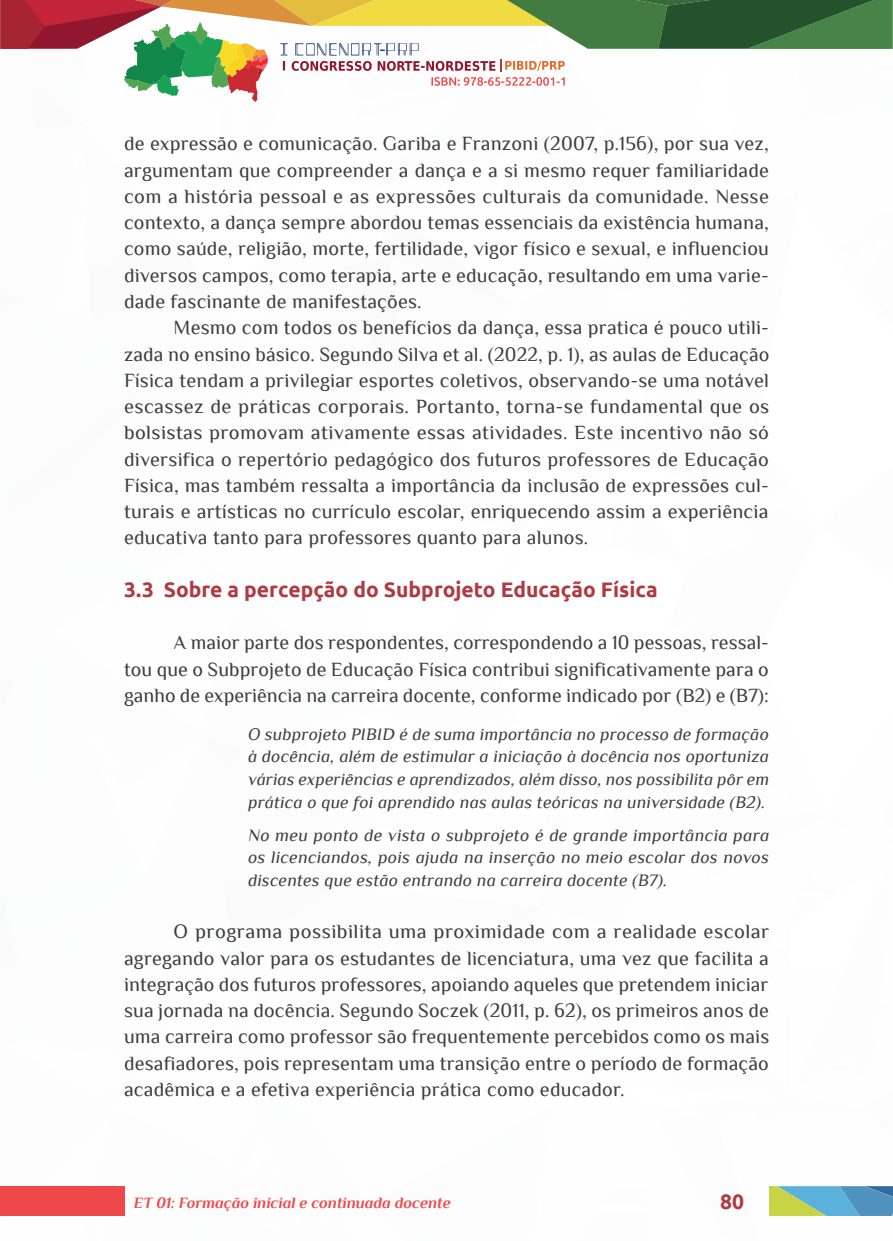
<style>
.page{position:relative;width:893px;height:1241px;background:#fff}
.page>*{position:absolute;margin:0;border:0;box-sizing:border-box;transform-origin:0 0}
._8_SUBTÍTULO_2{font:700 21px "Ubuntu";color:#af3a41}
._6_CORPO{font:20.12px/26.2px "Philosopher";letter-spacing:.01em;color:#3e3e3f;text-align:justify}
._10_DEPOIMENTO{font:italic 17.5px/22.8px "Philosopher";letter-spacing:.01em;color:#3e3e3f;text-align:justify}
.t1{font:italic 700 15.75px "Philosopher";color:#ef484b}
</style>
<div class="page">
<div style="left:0;top:1185px;width:124px;height:30px;background:#ef484b"></div>
<svg style="left:0;top:0;width:892px;height:102px"></svg>
<svg style="left:769px;top:1186px;width:124px;height:29px;background:#72aea9"></svg>
<p class="_6_CORPO" style="left:124px;top:131px;width:646px">de expressão e comunicação. Gariba e Franzoni (2007, p.156), por sua vez, argumentam que compreender a dança e a si mesmo requer familiaridade com a história pessoal e as expressões culturais da comunidade. Nesse contexto, a dança sempre abordou temas essenciais da existência humana, como saúde, religião, morte, fertilidade, vigor físico e sexual, e influenciou diversos campos, como terapia, arte e educação, resultando em uma varie&shy;dade fascinante de manifestações.</p>
<p class="_6_CORPO" style="left:124px;top:314px;width:647px;text-indent:50px">Mesmo com todos os benefícios da dança, essa pratica é pouco utili&shy;zada no ensino básico. Segundo Silva et al. (2022, p. 1), as aulas de Educação Física tendam a privilegiar esportes coletivos, observando-se uma notável escassez de práticas corporais. Portanto, torna-se fundamental que os bolsistas promovam ativamente essas atividades. Este incentivo não só diversifica o repertório pedagógico dos futuros professores de Educação Física, mas também ressalta a importância da inclusão de expressões cul&shy;turais e artísticas no currículo escolar, enriquecendo assim a experiência educativa tanto para professores quanto para alunos.</p>
<p class="_8_SUBTÍTULO_2" style="left:124px;top:576px;width:535px">3.3 Sobre a percepção do Subprojeto Educação Física</p>
<p class="_6_CORPO" style="left:124px;top:629px;width:646px;text-indent:50px">A maior parte dos respondentes, correspondendo a 10 pessoas, ressal&shy;tou que o Subprojeto de Educação Física contribui significativamente para o ganho de experiência na carreira docente, conforme indicado por (B2) e (B7):</p>
<p class="_10_DEPOIMENTO" style="left:248px;top:722px;width:523px">O subprojeto PIBID é de suma importância no processo de formação à docência, além de estimular a iniciação à docência nos oportuniza várias experiências e aprendizados, além disso, nos possibilita pôr em prática o que foi aprendido nas aulas teóricas na universidade (B2).</p>
<p class="_10_DEPOIMENTO" style="left:248px;top:823px;width:523px">No meu ponto de vista o subprojeto é de grande importância para os licenciandos, pois ajuda na inserção no meio escolar dos novos discentes que estão entrando na carreira docente (B7).</p>
<p class="_6_CORPO" style="left:124px;top:918px;width:647px;text-indent:50px">O programa possibilita uma proximidade com a realidade escolar agregando valor para os estudantes de licenciatura, uma vez que facilita a integração dos futuros professores, apoiando aqueles que pretendem iniciar sua jornada na docência. Segundo Soczek (2011, p. 62), os primeiros anos de uma carreira como professor são frequentemente percebidos como os mais desafiadores, pois representam uma transição entre o período de formação acadêmica e a efetiva experiência prática como educador.</p>
<p class="t1" style="left:134px;top:1193px;width:318px">ET 01: Formação inicial e continuada docente</p>
<p class="_8_SUBTÍTULO_2" style="left:720px;top:1188px;width:25px">80</p>
</div>
